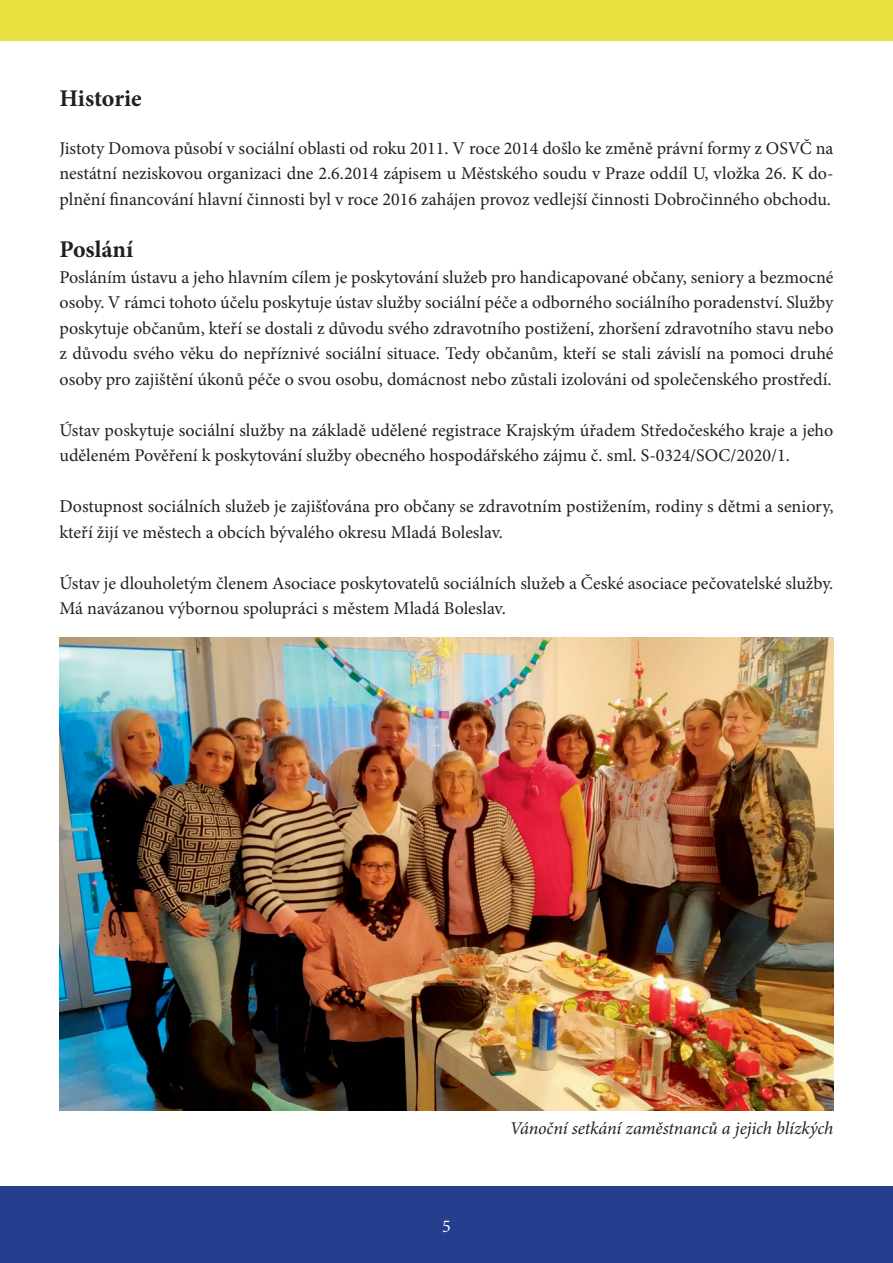
<style>
.page{position:relative;width:893px;height:1263px;background:#fff}
.page>*{position:absolute;margin:0;border:0;box-sizing:border-box;transform-origin:0 0}
.t1{font:700 24px "Minion Pro";letter-spacing:-.005em;color:#231f20}
.t2{font:18px/25.5px "Minion Pro";color:#231f20}
.t3{font:italic 18px "Minion Pro";letter-spacing:-.01em;color:#231f20}
.t4{font:18px "Minion Pro";color:#fff}
</style>
<div class="page">
<div style="left:0;top:1186px;width:893px;height:77px;background:#253f8e"></div>
<div style="left:0;top:0;width:893px;height:40px;background:#e8e13f"></div>
<img style="left:60px;top:638px;width:773px;height:472px">
<h1 class="t1" style="left:60px;top:82px;width:84px">Historie</h1>
<p class="t2" style="left:60px;top:135px;width:775px;text-align:justify">Jistoty Domova působí v sociální oblasti od roku 2011. V roce 2014 došlo ke změně právní formy z OSVČ na nestátní neziskovou organizaci dne 2.6.2014 zápisem u Městského soudu v Praze oddíl U, vložka 26. K do&shy;plnění financování hlavní činnosti byl v roce 2016 zahájen provoz vedlejší činnosti Dobročinného obchodu.</p>
<h1 class="t1" style="left:60px;top:232px;width:75px">Poslání</h1>
<p class="t2" style="left:60px;top:264px;width:775px;text-align:justify">Posláním ústavu a jeho hlavním cílem je poskytování služeb pro handicapované občany, seniory a bezmocné osoby. V rámci tohoto účelu poskytuje ústav služby sociální péče a odborného sociálního poradenství. Služby poskytuje občanům, kteří se dostali z důvodu svého zdravotního postižení, zhoršení zdravotního stavu nebo z důvodu svého věku do nepříznivé sociální situace. Tedy občanům, kteří se stali závislí na pomoci druhé osoby pro zajištění úkonů péče o svou osobu, domácnost nebo zůstali izolováni od společenského prostředí.</p>
<p class="t2" style="left:60px;top:417px;width:775px">Ústav poskytuje sociální služby na základě udělené registrace Krajským úřadem Středočeského kraje a jeho uděleném Pověření k poskytování služby obecného hospodářského zájmu č. sml. S-0324/SOC/2020/1.</p>
<p class="t2" style="left:60px;top:494px;width:775px">Dostupnost sociálních služeb je zajišťována pro občany se zdravotním postižením, rodiny s dětmi a seniory, kteří žijí ve městech a obcích bývalého okresu Mladá Boleslav.</p>
<p class="t2" style="left:60px;top:570px;width:775px">Ústav je dlouholetým členem Asociace poskytovatelů sociálních služeb a České asociace pečovatelské služby.<br>Má navázanou výbornou spolupráci s městem Mladá Boleslav.</p>
<p class="t4" style="left:442px;top:1215px;width:10px">5</p>
<p class="t3" style="left:510px;top:1116px;width:325px">Vánoční setkání zaměstnanců a jejich blízkých</p>
</div>
